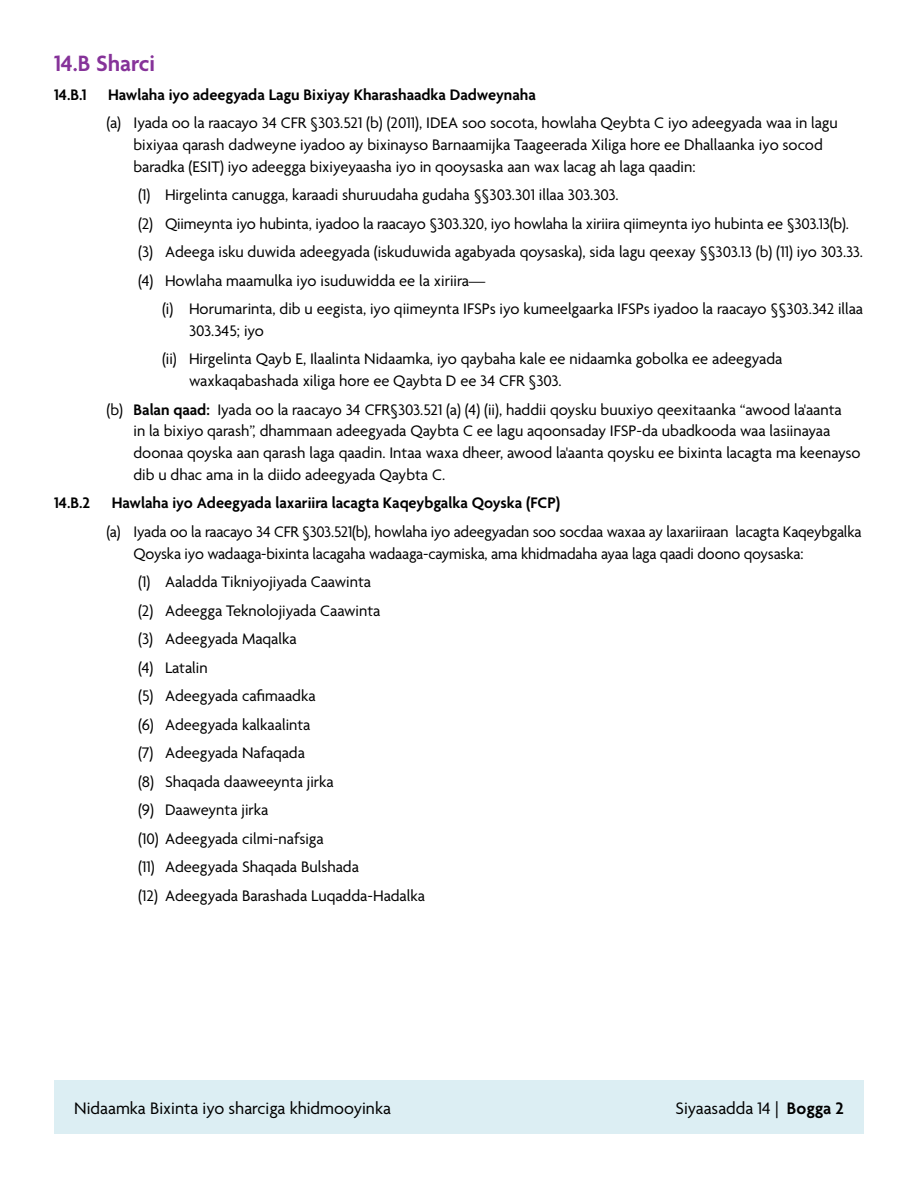
<style>
.page{position:relative;width:918px;height:1188px;background:#fff}
.page>*{position:absolute;margin:0;border:0;box-sizing:border-box;transform-origin:0 0}
.t1{font:600 24px "Agenda";color:#863399}
.t2{font:18px "Agenda";color:#000}
.t3{font:16.5px/28.5px "Agenda";color:#000}
.t4{font:600 16.5px "Agenda";color:#000}
.s1{font-weight:600}
</style>
<div class="page">
<div style="left:54px;top:1081px;width:810px;height:53px;background:#dceef3"></div>
<h1 class="t1" style="left:54px;top:51px;width:103px">14.B Sharci</h1>
<p class="t4" style="left:54px;top:86px;width:34px">14.B.1</p>
<p class="t4" style="left:108px;top:86px;width:430px">Hawlaha iyo adeegyada Lagu Bixiyay Kharashaadka Dadweynaha</p>
<p class="t3" style="left:134px;top:113px;width:706px;line-height:21.8px;text-indent:-27px">(a) Iyada oo la raacayo 34 CFR §303.521 (b) (2011), IDEA soo socota, howlaha Qeybta C iyo adeegyada waa in lagu bixiyaa qarash dadweyne iyadoo ay bixinayso Barnaamijka Taageerada Xiliga hore ee Dhallaanka iyo socod baradka (ESIT) iyo adeegga bixiyeyaasha iyo in qooysaska aan wax lacag ah laga qaadin:</p>
<p class="t3" style="left:138px;top:182px;width:727px">(1) Hirgelinta canugga, karaadi shuruudaha gudaha §§303.301 illaa 303.303.<br>(2) Qiimeynta iyo hubinta, iyadoo la raacayo §303.320, iyo howlaha la xiriira qiimeynta iyo hubinta ee §303.13(b). (3) Adeega isku duwida adeegyada (iskuduwida agabyada qoysaska), sida lagu qeexay §§303.13 (b) (11) iyo 303.33. (4) Howlaha maamulka iyo isuduwidda ee la xiriira—</p>
<p class="t3" style="left:189px;top:299px;width:676px;line-height:21.8px;text-indent:-27px">(i) Horumarinta, dib u eegista, iyo qiimeynta IFSPs iyo kumeelgaarka IFSPs iyadoo la raacayo §§303.342 illaa<br>303.345; iyo</p>
<p class="t3" style="left:189px;top:349px;width:595px;line-height:21.8px;text-indent:-27px">(ii) Hirgelinta Qayb E, Ilaalinta Nidaamka, iyo qaybaha kale ee nidaamka gobolka ee adeegyada waxkaqabashada xiliga hore ee Qaybta D ee 34 CFR §303.</p>
<p class="t3" style="left:134px;top:400px;width:729px;line-height:21.8px;text-indent:-27px">(b) <span class="s1">Balan qaad:</span> Iyada oo la raacayo 34 CFR§303.521 (a) (4) (ii), haddii qoysku buuxiyo qeexitaanka “awood la'aanta<br>in la bixiyo qarash”, dhammaan adeegyada Qaybta C ee lagu aqoonsaday IFSP-da ubadkooda waa lasiinayaa doonaa qoyska aan qarash laga qaadin. Intaa waxa dheer, awood la'aanta qoysku ee bixinta lacagta ma keenayso dib u dhac ama in la diido adeegyada Qaybta C.</p>
<p class="t4" style="left:54px;top:494px;width:38px">14.B.2</p>
<p class="t4" style="left:112px;top:494px;width:450px">Hawlaha iyo Adeegyada laxariira lacagta Kaqeybgalka Qoyska (FCP)</p>
<p class="t3" style="left:134px;top:522px;width:730px;line-height:21.8px;text-indent:-27px">(a) Iyada oo la raacayo 34 CFR §303.521(b), howlaha iyo adeegyadan soo socdaa waxaa ay laxariiraan lacagta Kaqeybgalka<br>Qoyska iyo wadaaga-bixinta lacagaha wadaaga-caymiska, ama khidmadaha ayaa laga qaadi doono qoysaska:</p>
<p class="t3" style="left:138px;top:569px;width:289px">(1) Aaladda Tikniyojiyada Caawinta<br>(2) Adeegga Teknolojiyada Caawinta<br>(3) Adeegyada Maqalka<br>(4) Latalin<br>(5) Adeegyada cafimaadka<br>(6) Adeegyada kalkaalinta<br>(7) Adeegyada Nafaqada<br>(8) Shaqada daaweeynta jirka<br>(9) Daaweynta jirka<br>(10) Adeegyada cilmi-nafsiga<br>(11) Adeegyada Shaqada Bulshada<br>(12) Adeegyada Barashada Luqadda-Hadalka</p>
<p class="t2" style="left:74px;top:1098px;width:318px">Nidaamka Bixinta iyo sharciga khidmooyinka</p>
<p class="t2" style="left:676px;top:1098px;width:170px">Siyaasadda 14 | <span class="s1">Bogga 2</span></p>
</div>
